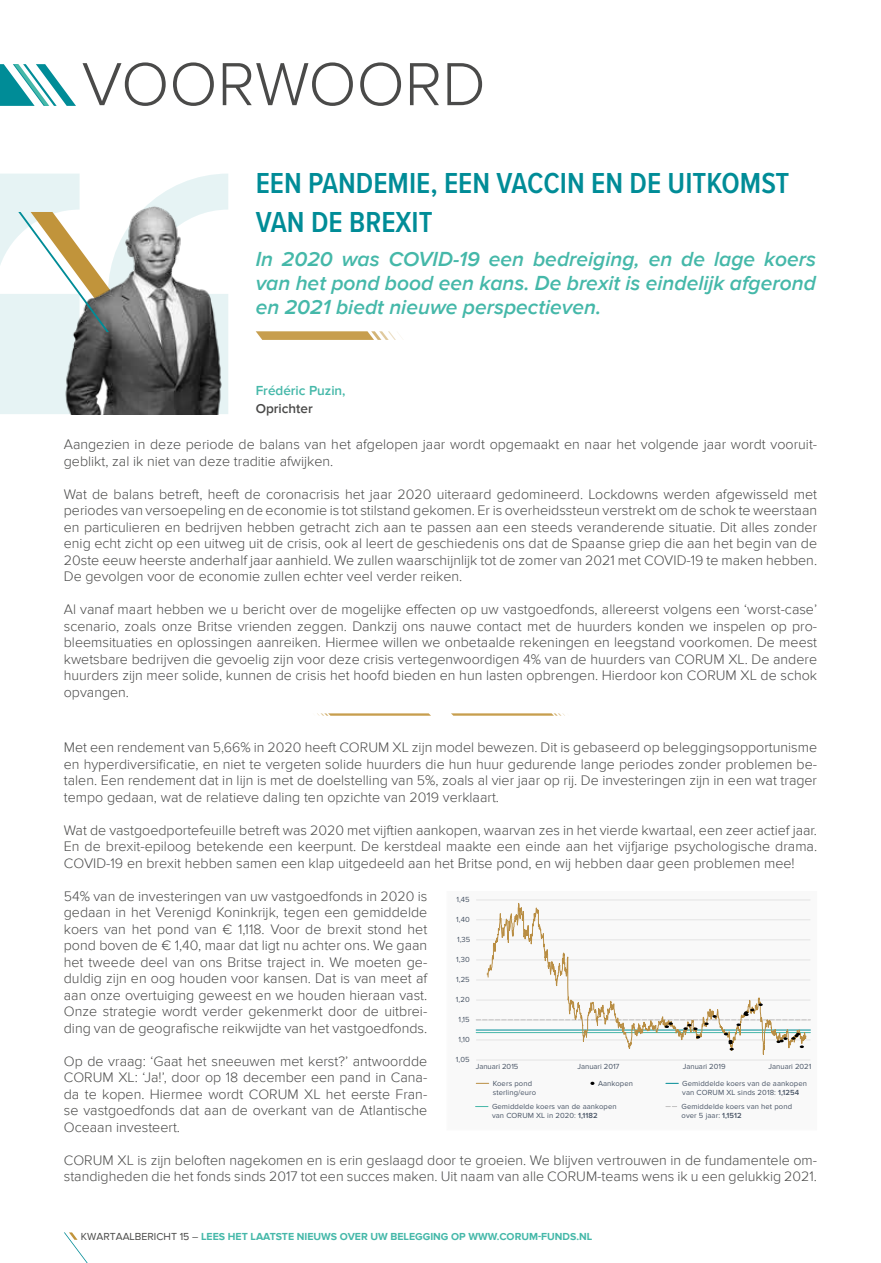
<style>
.page{position:relative;width:881px;height:1263px;background:#fff}
.page>*{position:absolute;margin:0;border:0;box-sizing:border-box;transform-origin:0 0}
.t1{font:300 63px "Proxima Nova";color:#4a4a49}
.t2{font:600 30px/39px "Proxima Nova Cond";color:#008c97}
.t3{font:italic 600 21px/24px "Proxima Nova";color:#45b8a9;text-align:justify}
.t4{font:300 14.25px/16.5px "Proxima Nova";color:#4a4a49;text-align:justify}
.t5{font:600 13.5px "Proxima Nova";color:#45b8a9}
.t6{font:600 13.5px "Proxima Nova";color:#4a4a49}
.t7{font:700 10.5px "Proxima Nova";color:#45b8a9}
.t8{font:7.65px/9.1px "Proxima Nova";letter-spacing:.01em;color:#485465}
.s1{font-weight:600}
.s2{font-weight:400;color:#4a4a49}
</style>
<div class="page">
<svg style="left:0;top:64px;width:76px;height:42px"></svg>
<svg style="left:0;top:174px;width:228px;height:240px"></svg>
<svg style="left:256px;top:331px;width:147px;height:9px"></svg>
<svg style="left:64px;top:1232px;width:24px;height:31px"></svg>
<svg style="left:451px;top:713px;width:114px;height:3px"></svg>
<svg style="left:317px;top:713px;width:114px;height:3px"></svg>
<div style="left:446px;top:891px;width:370px;height:239px;background:#f9f9f9"></div>
<svg style="left:476px;top:1083px;width:12px;height:1px"></svg>
<svg style="left:590px;top:1082px;width:4px;height:3px"></svg>
<svg style="left:665px;top:1083px;width:13px;height:1px"></svg>
<svg style="left:475px;top:1106px;width:13px;height:1px"></svg>
<svg style="left:476px;top:891px;width:334px;height:170px"></svg>
<h1 class="t1" style="left:82px;top:48px;width:405px">VOORWOORD</h1>
<h2 class="t2" style="left:255px;top:163px;width:535px">EEN PANDEMIE, EEN VACCIN EN DE UITKOMST<br>VAN DE BREXIT</h2>
<h3 class="t3" style="left:255px;top:248px;width:561px">In 2020 was COVID-19 een bedreiging, en de lage koers van het pond bood een kans. De brexit is eindelijk afgerond en 2021 biedt nieuwe perspectieven.</h3>
<p class="t5" style="left:255px;top:383px;width:91px">Frédéric Puzin,</p>
<p class="t6" style="left:255px;top:401px;width:58px">Oprichter</p>
<p class="t4" style="left:64px;top:436px;width:754px">Aangezien in deze periode de balans van het afgelopen jaar wordt opgemaakt en naar het volgende jaar wordt vooruit&shy;geblikt, zal ik niet van deze traditie afwijken.</p>
<p class="t4" style="left:64px;top:486px;width:754px">Wat de balans betreft, heeft de coronacrisis het jaar 2020 uiteraard gedomineerd. Lockdowns werden afgewisseld met periodes van versoepeling en de economie is tot stilstand gekomen. Er is overheidssteun verstrekt om de schok te weerstaan en particulieren en bedrijven hebben getracht zich aan te passen aan een steeds veranderende situatie. Dit alles zonder enig echt zicht op een uitweg uit de crisis, ook al leert de geschiedenis ons dat de Spaanse griep die aan het begin van de 20ste eeuw heerste anderhalf jaar aanhield. We zullen waarschijnlijk tot de zomer van 2021 met COVID-19 te maken hebben.<br>De gevolgen voor de economie zullen echter veel verder reiken.</p>
<p class="t4" style="left:64px;top:601px;width:754px">Al vanaf maart hebben we u bericht over de mogelijke effecten op uw vastgoedfonds, allereerst volgens een ‘worst-case’ scenario, zoals onze Britse vrienden zeggen. Dankzij ons nauwe contact met de huurders konden we inspelen op pro&shy;bleemsituaties en oplossingen aanreiken. Hiermee willen we onbetaalde rekeningen en leegstand voorkomen. De meest kwetsbare bedrijven die gevoelig zijn voor deze crisis vertegenwoordigen 4% van de huurders van CORUM XL. De andere huurders zijn meer solide, kunnen de crisis het hoofd bieden en hun lasten opbrengen. Hierdoor kon CORUM XL de schok opvangen.</p>
<p class="t4" style="left:64px;top:739px;width:754px">Met een rendement van 5,66% in 2020 heeft CORUM XL zijn model bewezen. Dit is gebaseerd op beleggingsopportunisme en hyperdiversificatie, en niet te vergeten solide huurders die hun huur gedurende lange periodes zonder problemen be&shy;talen. Een rendement dat in lijn is met de doelstelling van 5%, zoals al vier jaar op rij. De investeringen zijn in een wat trager tempo gedaan, wat de relatieve daling ten opzichte van 2019 verklaart.</p>
<p class="t4" style="left:64px;top:822px;width:754px">Wat de vastgoedportefeuille betreft was 2020 met vijftien aankopen, waarvan zes in het vierde kwartaal, een zeer actief jaar.<br>En de brexit-epiloog betekende een keerpunt. De kerstdeal maakte een einde aan het vijfjarige psychologische drama.<br>COVID-19 en brexit hebben samen een klap uitgedeeld aan het Britse pond, en wij hebben daar geen problemen mee!</p>
<p class="t4" style="left:64px;top:888px;width:365px">54% van de investeringen van uw vastgoedfonds in 2020 is gedaan in het Verenigd Koninkrijk, tegen een gemiddelde koers van het pond van € 1,118. Voor de brexit stond het pond boven de € 1,40, maar dat ligt nu achter ons. We gaan het tweede deel van ons Britse traject in. We moeten ge&shy;duldig zijn en oog houden voor kansen. Dat is van meet af aan onze overtuiging geweest en we houden hieraan vast.<br>Onze strategie wordt verder gekenmerkt door de uitbrei&shy;ding van de geografische reikwijdte van het vastgoedfonds.</p>
<p class="t4" style="left:64px;top:1053px;width:365px">Op de vraag: ‘Gaat het sneeuwen met kerst?’ antwoordde CORUM XL: ‘Ja!’, door op 18 december een pand in Cana&shy;da te kopen. Hiermee wordt CORUM XL het eerste Fran&shy;se vastgoedfonds dat aan de overkant van de Atlantische Oceaan investeert.</p>
<p class="t4" style="left:64px;top:1152px;width:754px">CORUM XL is zijn beloften nagekomen en is erin geslaagd door te groeien. We blijven vertrouwen in de fundamentele om&shy;standigheden die het fonds sinds 2017 tot een succes maken. Uit naam van alle CORUM-teams wens ik u een gelukkig 2021.</p>
<p class="t8" style="left:456px;top:894px;width:15px">1,45</p>
<p class="t8" style="left:456px;top:914px;width:15px">1,40</p>
<p class="t8" style="left:457px;top:934px;width:15px">1,35</p>
<p class="t8" style="left:456px;top:954px;width:15px">1,30</p>
<p class="t8" style="left:456px;top:974px;width:15px">1,25</p>
<p class="t8" style="left:456px;top:994px;width:15px">1,20</p>
<p class="t8" style="left:458px;top:1014px;width:13px">1,15</p>
<p class="t8" style="left:458px;top:1034px;width:13px">1,10</p>
<p class="t8" style="left:456px;top:1054px;width:15px">1,05</p>
<p class="t8" style="left:475px;top:1062px;width:44px">Januari 2015</p>
<p class="t8" style="left:577px;top:1062px;width:44px">Januari 2017</p>
<p class="t8" style="left:682px;top:1062px;width:44px">Januari 2019</p>
<p class="t8" style="left:768px;top:1062px;width:44px">Januari 2021</p>
<p class="t8" style="left:492px;top:1078px;width:45px">Koers pond sterling/euro</p>
<p class="t8" style="left:597px;top:1078px;width:36px">Aankopen</p>
<p class="t8" style="left:682px;top:1078px;width:126px">Gemiddelde koers van de aankopen van CORUM XL sinds 2018: <span class="s1">1,1254</span></p>
<p class="t8" style="left:492px;top:1101px;width:126px">Gemiddelde koers van de aankopen van CORUM XL in 2020: <span class="s1">1,1182</span></p>
<p class="t8" style="left:681px;top:1101px;width:112px">Gemiddelde koers van het pond over 5 jaar: <span class="s1">1,1512</span></p>
<p class="t7" style="left:81px;top:1230px;width:513px"><span class="s2">KWARTAALBERICHT 15 –</span> LEES HET LAATSTE NIEUWS OVER UW BELEGGING OP WWW.CORUM-FUNDS.NL</p>
</div>
